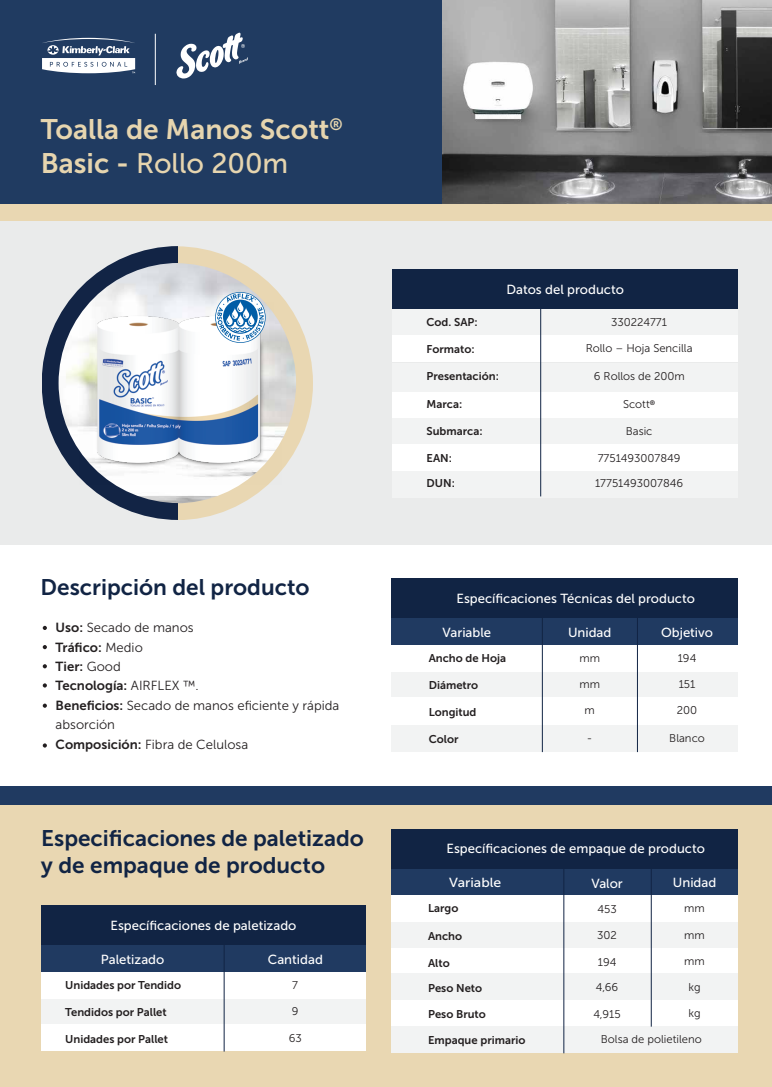
<style>
.page{position:relative;width:772px;height:1087px;background:#fff}
.page>*{position:absolute;margin:0;border:0;box-sizing:border-box;transform-origin:0 0}
.t1{font:28.12px "Museo Sans 700";color:#e6d5af}
.t2{font:28.12px "Museo Sans 500";color:#e6d5af}
.t3{font:22.5px/27px "Museo Sans 700";color:#112444}
.t4{font:13.12px "Museo Sans 500";color:#fff}
.t5{font:13.12px/19.4px "Museo Sans 300";color:#231f20}
.t6{font:13.12px/19.4px "Museo Sans 700";color:#231f20}
.t7{font:13.12px "Museo Sans 500";color:#fff;scale:1.07 1}
.t8{font:11.25px "Museo Sans 700";color:#231f20}
.t9{font:11.25px "Museo Sans 300";color:#231f20}
.s1{font-family:"Museo Sans 700"}
.s2{font-family:"Museo Sans 300"}
</style>
<div class="page">
<div style="left:0;top:800px;width:771px;height:286px;background:#e9d7b2"></div>
<div style="left:1px;top:203px;width:770px;height:342px;background:#eaebeb"></div>
<div style="left:0;top:202px;width:771px;height:18px;background:#e9d7b2"></div>
<svg style="left:178px;top:246px;width:135px;height:274px"></svg>
<svg style="left:42px;top:246px;width:136px;height:274px"></svg>
<img style="left:51px;top:266px;width:252px;height:252px">
<div style="left:392px;top:269px;width:345px;height:41px;background:#112444"></div>
<div style="left:392px;top:309px;width:345px;height:27px;background:#f2f3f3"></div>
<div style="left:392px;top:363px;width:345px;height:29px;background:#f2f3f3"></div>
<div style="left:392px;top:392px;width:345px;height:26px;background:#fff"></div>
<div style="left:392px;top:335px;width:345px;height:27px;background:#fff"></div>
<div style="left:392px;top:418px;width:345px;height:26px;background:#f2f3f3"></div>
<div style="left:392px;top:444px;width:345px;height:27px;background:#fff"></div>
<div style="left:392px;top:471px;width:345px;height:26px;background:#f2f3f3"></div>
<hr style="left:540px;top:308px;width:1px;height:188px;background:#112444">
<svg style="left:43px;top:625px;width:4px;height:5px"></svg>
<svg style="left:43px;top:645px;width:4px;height:4px"></svg>
<svg style="left:43px;top:664px;width:4px;height:4px"></svg>
<svg style="left:43px;top:683px;width:4px;height:4px"></svg>
<svg style="left:43px;top:743px;width:4px;height:4px"></svg>
<svg style="left:43px;top:703px;width:4px;height:4px"></svg>
<div style="left:41px;top:905px;width:324px;height:41px;background:#112444"></div>
<div style="left:41px;top:945px;width:324px;height:26px;background:#203a61"></div>
<div style="left:41px;top:998px;width:324px;height:26px;background:#f2f3f3"></div>
<div style="left:41px;top:971px;width:324px;height:27px;background:#fff"></div>
<div style="left:41px;top:1024px;width:324px;height:26px;background:#fff"></div>
<hr style="left:224px;top:944px;width:1px;height:107px;background:#112444">
<div style="left:391px;top:828px;width:346px;height:41px;background:#112444"></div>
<div style="left:391px;top:869px;width:346px;height:26px;background:#203a61"></div>
<div style="left:391px;top:921px;width:346px;height:26px;background:#f2f3f3"></div>
<div style="left:391px;top:895px;width:346px;height:26px;background:#fff"></div>
<div style="left:391px;top:947px;width:346px;height:27px;background:#fff"></div>
<div style="left:391px;top:973px;width:346px;height:26px;background:#f2f3f3"></div>
<div style="left:391px;top:999px;width:346px;height:27px;background:#fff"></div>
<div style="left:391px;top:1025px;width:346px;height:27px;background:#f2f3f3"></div>
<div style="left:0;top:786px;width:771px;height:19px;background:#203a61"></div>
<hr style="left:563px;top:867px;width:1px;height:186px;background:#112444">
<hr style="left:650px;top:867px;width:1px;height:159px;background:#112444">
<div style="left:0;top:0;width:445px;height:203px;background:#203b61"></div>
<svg style="left:42px;top:38px;width:93px;height:35px"></svg>
<svg style="left:176px;top:33px;width:72px;height:45px"></svg>
<hr style="left:155px;top:34px;width:1px;height:51px;background:#fff">
<img style="left:442px;top:0;width:329px;height:203px">
<div style="left:391px;top:578px;width:346px;height:41px;background:#112444"></div>
<div style="left:391px;top:618px;width:346px;height:27px;background:#203a61"></div>
<div style="left:391px;top:671px;width:346px;height:26px;background:#f2f3f3"></div>
<div style="left:391px;top:644px;width:346px;height:27px;background:#fff"></div>
<div style="left:391px;top:724px;width:346px;height:27px;background:#f2f3f3"></div>
<hr style="left:542px;top:617px;width:1px;height:135px;background:#112444">
<hr style="left:637px;top:617px;width:1px;height:135px;background:#112444">
<svg style="left:215px;top:292px;width:50px;height:51px;background:#99bcd7"></svg>
<h1 class="t1" style="left:41px;top:114px;width:303px">Toalla de Manos Scott<sup>®</sup></h1>
<h1 class="t2" style="left:41px;top:148px;width:249px"><span class="s1">Basic -</span> Rollo 200m</h1>
<h2 class="t3" style="left:41px;top:574px;width:270px">Descripción del producto</h2>
<p class="t5" style="left:56px;top:618px;width:139px"><span class="s1">Uso:</span> Secado de manos</p>
<p class="t6" style="left:56px;top:637px;width:144px">Tráfico: <span class="s2">Medio<br></span>Tier: <span class="s2">Good<br></span>Tecnología: <span class="s2">AIRFLEX ™.</span></p>
<p class="t5" style="left:56px;top:695px;width:285px"><span class="s1">Beneficios:</span> Secado de manos eficiente y rápida absorción<br><span class="s1">Composición:</span> Fibra de Celulosa</p>
<h2 class="t3" style="left:41px;top:824px;width:324px">Especificaciones de paletizado y de empaque de producto</h2>
<p class="t4" style="left:110px;top:917px;width:187px">Específicaciones de paletizado</p>
<p class="t4" style="left:101px;top:951px;width:65px">Paletizado</p>
<p class="t4" style="left:268px;top:951px;width:56px">Cantidad</p>
<p class="t8" style="left:65px;top:978px;width:117px">Unidades por Tendido</p>
<p class="t8" style="left:65px;top:1005px;width:103px">Tendidos por Pallet</p>
<p class="t8" style="left:65px;top:1032px;width:104px">Unidades por Pallet</p>
<p class="t9" style="left:292px;top:978px;width:7px">7</p>
<p class="t9" style="left:292px;top:1004px;width:8px">9</p>
<p class="t9" style="left:288px;top:1031px;width:15px">63</p>
<p class="t4" style="left:506px;top:282px;width:119px">Datos del producto</p>
<p class="t8" style="left:426px;top:316px;width:53px">Cod. SAP:</p>
<p class="t9" style="left:611px;top:316px;width:57px">330224771</p>
<p class="t8" style="left:426px;top:342px;width:50px">Formato:</p>
<p class="t9" style="left:585px;top:342px;width:108px">Rollo – Hoja Sencilla</p>
<p class="t8" style="left:426px;top:370px;width:74px">Presentación:</p>
<p class="t9" style="left:593px;top:370px;width:92px">6 Rollos de 200m</p>
<p class="t8" style="left:426px;top:398px;width:37px">Marca:</p>
<p class="t9" style="left:622px;top:398px;width:34px">Scott<sup>®</sup></p>
<p class="t8" style="left:426px;top:424px;width:58px">Submarca:</p>
<p class="t9" style="left:625px;top:424px;width:28px">Basic</p>
<p class="t8" style="left:426px;top:451px;width:27px">EAN:</p>
<p class="t9" style="left:597px;top:451px;width:84px">7751493007849</p>
<p class="t8" style="left:426px;top:477px;width:30px">DUN:</p>
<p class="t9" style="left:594px;top:477px;width:90px">17751493007846</p>
<p class="t4" style="left:456px;top:590px;width:240px">Específicaciones Técnicas del producto</p>
<p class="t4" style="left:442px;top:625px;width:50px">Variable</p>
<p class="t4" style="left:567px;top:625px;width:45px">Unidad</p>
<p class="t8" style="left:428px;top:651px;width:79px">Ancho de Hoja</p>
<p class="t8" style="left:428px;top:679px;width:51px">Diámetro</p>
<p class="t8" style="left:428px;top:705px;width:49px">Longitud</p>
<p class="t4" style="left:660px;top:625px;width:53px">Objetivo</p>
<p class="t9" style="left:677px;top:652px;width:20px">194</p>
<p class="t9" style="left:678px;top:677px;width:18px">151</p>
<p class="t9" style="left:579px;top:652px;width:22px">mm</p>
<p class="t9" style="left:579px;top:677px;width:22px">mm</p>
<p class="t9" style="left:676px;top:704px;width:22px">200</p>
<p class="t9" style="left:584px;top:704px;width:12px">m</p>
<p class="t8" style="left:428px;top:732px;width:31px">Color</p>
<p class="t9" style="left:586px;top:731px;width:7px">-</p>
<p class="t9" style="left:669px;top:731px;width:37px">Blanco</p>
<p class="t4" style="left:446px;top:841px;width:260px">Específicaciones de empaque de producto</p>
<p class="t7" style="left:449px;top:875px;width:50px">Variable</p>
<p class="t4" style="left:672px;top:875px;width:45px">Unidad</p>
<p class="t8" style="left:428px;top:901px;width:32px">Largo</p>
<p class="t8" style="left:428px;top:929px;width:36px">Ancho</p>
<p class="t8" style="left:428px;top:956px;width:23px">Alto</p>
<p class="t4" style="left:591px;top:875px;width:33px">Valor</p>
<p class="t9" style="left:597px;top:902px;width:21px">453</p>
<p class="t9" style="left:597px;top:929px;width:21px">302</p>
<p class="t9" style="left:597px;top:955px;width:20px">194</p>
<p class="t9" style="left:595px;top:981px;width:24px">4,66</p>
<p class="t9" style="left:593px;top:1007px;width:29px">4,915</p>
<p class="t9" style="left:684px;top:902px;width:22px">mm</p>
<p class="t9" style="left:684px;top:928px;width:22px">mm</p>
<p class="t9" style="left:684px;top:955px;width:22px">mm</p>
<p class="t9" style="left:688px;top:980px;width:14px">kg</p>
<p class="t8" style="left:428px;top:981px;width:56px">Peso Neto</p>
<p class="t8" style="left:428px;top:1008px;width:59px">Peso Bruto</p>
<p class="t9" style="left:688px;top:1007px;width:14px">kg</p>
<p class="t8" style="left:428px;top:1033px;width:99px">Empaque primario</p>
<p class="t9" style="left:600px;top:1033px;width:102px">Bolsa de polietileno</p>
</div>
